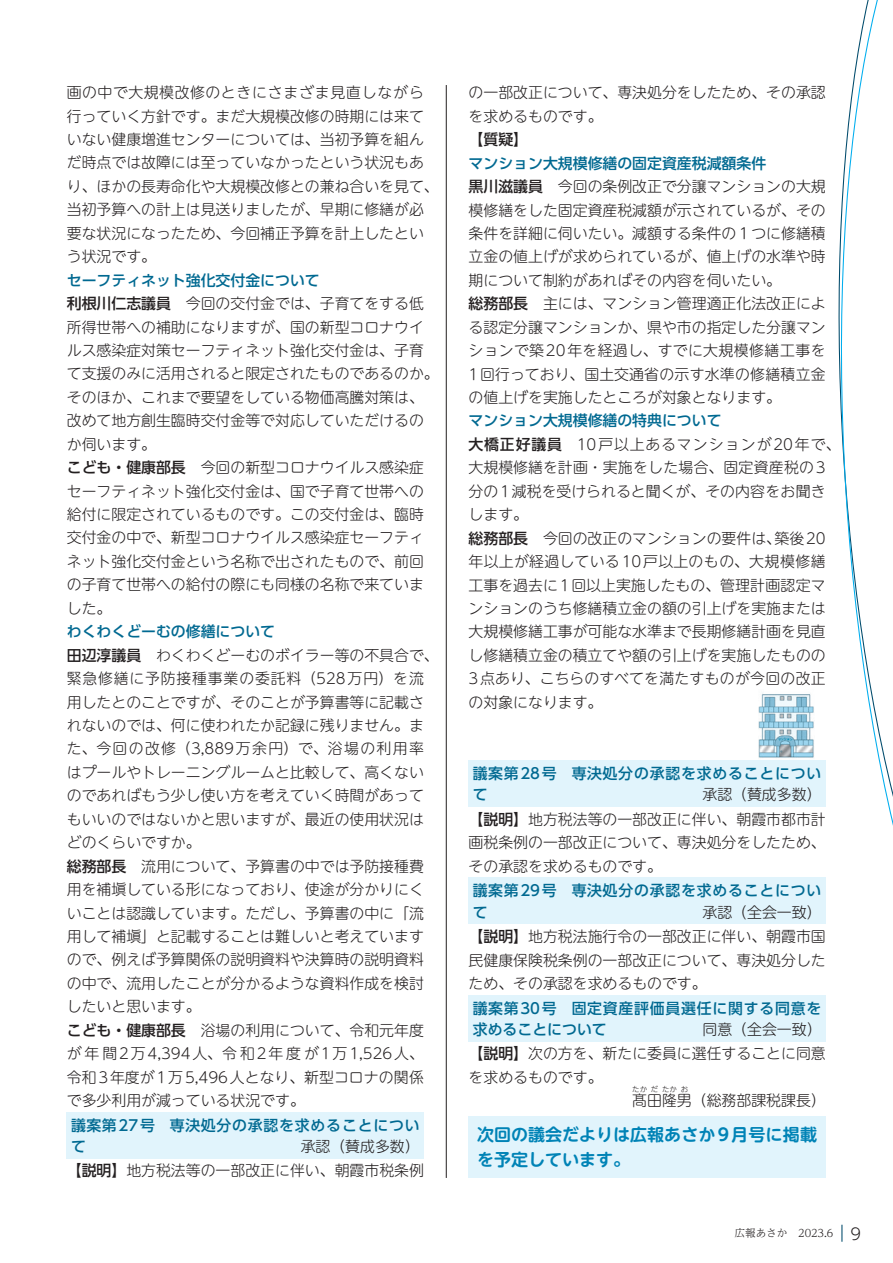
<style>
.page{position:relative;width:893px;height:1263px;background:#fff}
.page>*{position:absolute;margin:0;border:0;box-sizing:border-box;transform-origin:0 0}
.t1{font:700 16.95px/25.5px "UD Shin M Go Pr 6 N De";color:#0083b6}
.t2{font:300 14.85px/23.4px "UD Shin M Go Pr 6 N";color:#231f20}
.t3{font:500 14.85px/21.3px "UD Shin Go Pr 6 N";letter-spacing:.055em;color:#006991}
.t4{font:500 14.85px "UD Shin Go Pr 6 N";color:#006991}
.t5{font:500 14.85px "UD Shin Go Pr 6 N";color:#231f20}
.t6{font:300 10.65px "UD Reimin Pr 6 N";color:#231f20}
.t7{font:300 7.5px "UD Shin M Go Pr 6 N";letter-spacing:.5em;color:#231f20}
.s1{font-family:"UD Shin Go Pr 6 N";font-weight:500}
.s2{font-family:"UD Shin M Go Pr 6 N";font-size:15.9px}
</style>
<div class="page">
<div style="left:469px;top:1116px;width:357px;height:62px;background:#e1f4fc"></div>
<hr style="left:446px;top:85px;width:1px;height:1093px;background:#231f20">
<div style="left:67px;top:1112px;width:357px;height:47px;background:#e1f4fc"></div>
<img style="left:758px;top:693px;width:56px;height:65px">
<div style="left:469px;top:760px;width:357px;height:47px;background:#e1f4fc"></div>
<div style="left:469px;top:877px;width:357px;height:47px;background:#e1f4fc"></div>
<div style="left:469px;top:995px;width:357px;height:46px;background:#e1f4fc"></div>
<svg style="left:823px;top:0;width:70px;height:1042px"></svg>
<svg style="left:841px;top:1225px;width:1px;height:17px"></svg>
<p class="t2" style="left:67px;top:80px;width:373px">画の中で大規模改修のときにさまざま見直しながら行っていく方針です。まだ大規模改修の時期には来ていない健康増進センターについては、当初予算を組んだ時点では故障には至っていなかったという状況もあり、ほかの長寿命化や大規模改修との兼ね合いを見て、当初予算への計上は見送りましたが、早期に修繕が必要な状況になったため、今回補正予算を計上したという状況です。</p>
<p class="t4" style="left:67px;top:268px;width:254px">セーフティネット強化交付金について</p>
<p class="t2" style="left:67px;top:291px;width:373px"><span class="s1">利根川仁志議員</span> 今回の交付金では、子育てをする低所得世帯への補助になりますが、国の新型コロナウイルス感染症対策セーフティネット強化交付金は、子育て支援のみに活用されると限定されたものであるのか。そのほか、これまで要望をしている物価高騰対策は、改めて地方創生臨時交付金等で対応していただけるのか伺います。<br><span class="s1">こども・健康部長</span> 今回の新型コロナウイルス感染症セーフティネット強化交付金は、国で子育て世帯への給付に限定されているものです。この交付金は、臨時交付金の中で、新型コロナウイルス感染症セーフティネット強化交付金という名称で出されたもので、前回の子育て世帯への給付の際にも同様の名称で来ていました。</p>
<p class="t4" style="left:67px;top:619px;width:210px">わくわくどーむの修繕について</p>
<p class="t2" style="left:67px;top:642px;width:374px"><span class="s1">田辺淳議員</span> わくわくどーむのボイラー等の不具合で、緊急修繕に予防接種事業の委託料（528万円）を流用したとのことですが、そのことが予算書等に記載されないのでは、何に使われたか記録に残りません。また、今回の改修（3,889万余円）で、浴場の利用率はプールやトレーニングルームと比較して、高くないのであればもう少し使い方を考えていく時間があってもいいのではないかと思いますが、最近の使用状況はどのくらいですか。<br><span class="s1">総務部長</span> 流用について、予算書の中では予防接種費用を補塡している形になっており、使途が分かりにくいことは認識しています。ただし、予算書の中に「流用して補塡」と記載することは難しいと考えていますので、例えば予算関係の説明資料や決算時の説明資料の中で、流用したことが分かるような資料作成を検討したいと思います。<br><span class="s1">こども・健康部長</span> 浴場の利用について、令和元年度が年間2万4,394人、令和2年度が1万1,526人、令和3年度が1万5,496人となり、新型コロナの関係で多少利用が減っている状況です。</p>
<p class="t3" style="left:71px;top:1114px;width:350px">議案第27号 専決処分の承認を求めることについて</p>
<p class="t2" style="left:67px;top:1133px;width:359px;line-height:24.5px;text-align:right">承認（賛成多数）<br><span class="s1">【説明】</span>地方税法等の一部改正に伴い、朝霞市税条例</p>
<p class="t2" style="left:469px;top:80px;width:359px">の一部改正について、専決処分をしたため、その承認を求めるものです。</p>
<p class="t5" style="left:469px;top:127px;width:61px">【質疑】</p>
<p class="t4" style="left:469px;top:151px;width:299px">マンション大規模修繕の固定資産税減額条件</p>
<p class="t2" style="left:469px;top:174px;width:359px"><span class="s1">黒川滋議員</span> 今回の条例改正で分譲マンションの大規模修繕をした固定資産税減額が示されているが、その条件を詳細に伺いたい。減額する条件の１つに修繕積立金の値上げが求められているが、値上げの水準や時期について制約があればその内容を伺いたい。<br><span class="s1">総務部長</span> 主には、マンション管理適正化法改正による認定分譲マンションか、県や市の指定した分譲マンションで築20年を経過し、すでに大規模修繕工事を<br>1回行っており、国土交通省の示す水準の修繕積立金の値上げを実施したところが対象となります。</p>
<p class="t4" style="left:469px;top:409px;width:254px">マンション大規模修繕の特典について</p>
<p class="t2" style="left:469px;top:432px;width:374px"><span class="s1">大橋正好議員</span> 10戸以上あるマンションが20年で、大規模修繕を計画・実施をした場合、固定資産税の3分の1減税を受けられると聞くが、その内容をお聞きします。<br><span class="s1">総務部長</span> 今回の改正のマンションの要件は、築後20年以上が経過している10戸以上のもの、大規模修繕工事を過去に1回以上実施したもの、管理計画認定マンションのうち修繕積立金の額の引上げを実施または大規模修繕工事が可能な水準まで長期修繕計画を見直し修繕積立金の積立てや額の引上げを実施したものの<br>3点あり、こちらのすべてを満たすものが今回の改正の対象になります。</p>
<p class="t3" style="left:473px;top:762px;width:350px">議案第28号 専決処分の承認を求めることについて</p>
<p class="t2" style="left:469px;top:782px;width:359px;line-height:23.9px;text-indent:234px">承認（賛成多数）<span class="s1">【説明】</span>地方税法等の一部改正に伴い、朝霞市都市計画税条例の一部改正について、専決処分をしたため、その承認を求めるものです。</p>
<p class="t3" style="left:473px;top:880px;width:350px">議案第29号 専決処分の承認を求めることについて</p>
<p class="t2" style="left:469px;top:899px;width:359px;line-height:23.9px;text-indent:234px">承認（全会一致）<span class="s1">【説明】</span>地方税法施行令の一部改正に伴い、朝霞市国民健康保険税条例の一部改正について、専決処分したため、その承認を求めるものです。</p>
<p class="t3" style="left:473px;top:997px;width:350px">議案第30号 固定資産評価員選任に関する同意を求めることについて</p>
<p class="t2" style="left:469px;top:1016px;width:359px;line-height:24px;text-indent:234px">同意（全会一致）<span class="s1">【説明】</span>次の方を、新たに委員に選任することに同意を求めるものです。</p>
<p class="t7" style="left:632px;top:1083px;width:57px">たかだたかお</p>
<p class="t2" style="left:632px;top:1088px;width:195px">髙田隆男（総務部課税課長）</p>
<p class="t1" style="left:477px;top:1120px;width:341px">次回の議会だよりは広報あさか9月号に掲載を予定しています。</p>
<p class="t6" style="left:734px;top:1224px;width:128px">広報あさか　2023.6 <span class="s2">9</span></p>
</div>
